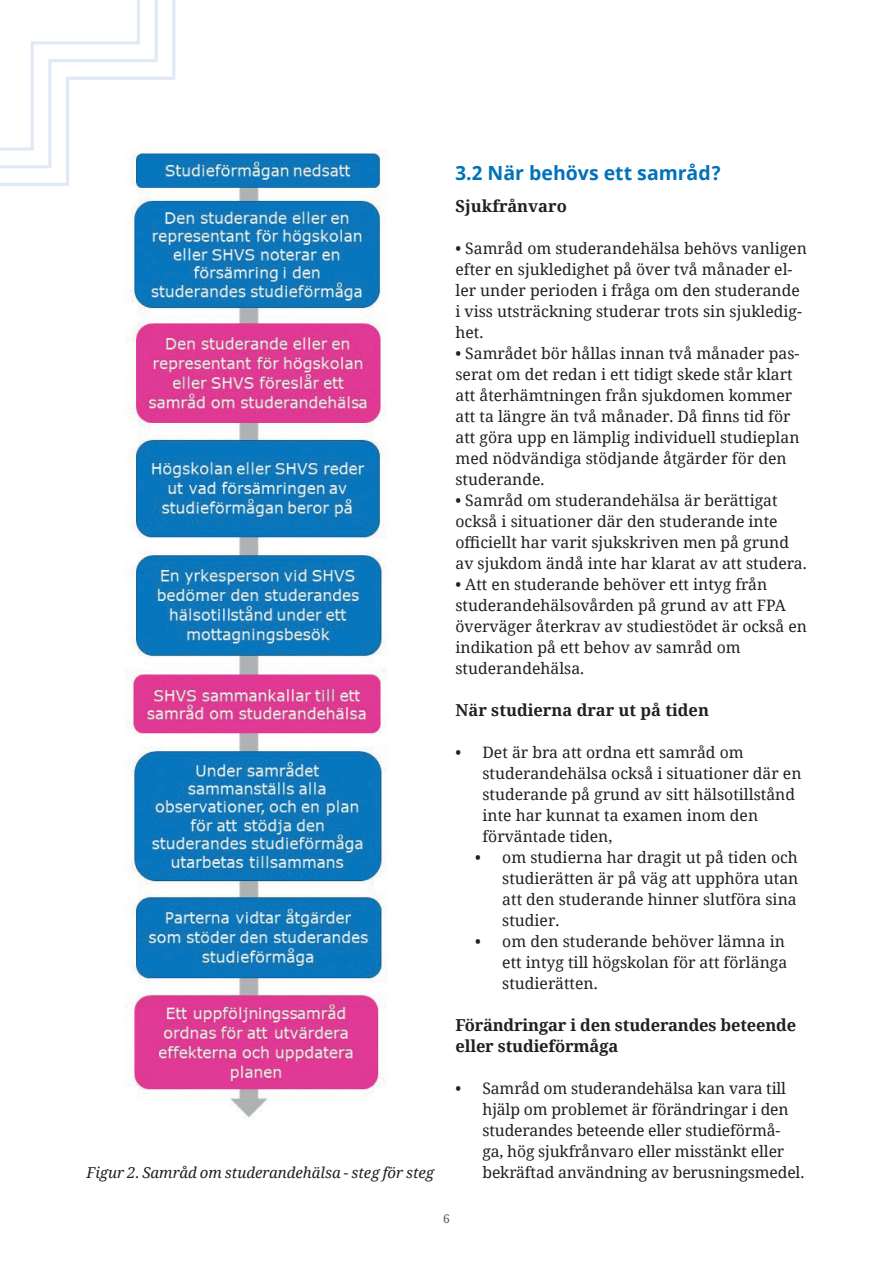
<style>
.page{position:relative;width:893px;height:1263px;background:#fff}
.page>*{position:absolute;margin:0;border:0;box-sizing:border-box;transform-origin:0 0}
.t1{font:700 19.5px "Noto Sans";color:#0071bb}
.t2{font:700 16.5px/21px "Noto Serif";letter-spacing:-.01em;color:#231f20}
.t3{font:15.75px/21px "Noto Serif";color:#231f20}
.t4{font:italic 15px "Noto Serif";color:#231f20}
.t5{font:12px "Noto Serif";color:#57585a}
</style>
<div class="page">
<svg style="left:0;top:0;width:175px;height:186px"></svg>
<img style="left:119px;top:150px;width:268px;height:968px">
<p class="t4" style="left:87px;top:1162px;width:349px">Figur 2. Samråd om studerandehälsa - steg för steg</p>
<p class="t1" style="left:455px;top:159px;width:267px">3.2 När behövs ett samråd?</p>
<p class="t2" style="left:455px;top:195px;width:113px">Sjukfrånvaro</p>
<p class="t3" style="left:455px;top:237px;width:353px">• Samråd om studerandehälsa behövs vanligen efter en sjukledighet på över två månader el&shy;ler under perioden i fråga om den studerande i viss utsträckning studerar trots sin sjukledig&shy;het.</p>
<p class="t3" style="left:455px;top:342px;width:345px">• Samrådet bör hållas innan två månader pas&shy;serat om det redan i ett tidigt skede står klart att återhämtningen från sjukdomen kommer att ta längre än två månader. Då finns tid för att göra upp en lämplig individuell studieplan med nödvändiga stödjande åtgärder för den studerande.</p>
<p class="t3" style="left:455px;top:489px;width:353px">• Samråd om studerandehälsa är berättigat också i situationer där den studerande inte officiellt har varit sjukskriven men på grund av sjukdom ändå inte har klarat av att studera.</p>
<p class="t3" style="left:455px;top:573px;width:353px">• Att en studerande behöver ett intyg från studerandehälsovården på grund av att FPA överväger återkrav av studiestödet är också en indikation på ett behov av samråd om studerandehälsa.</p>
<p class="t2" style="left:455px;top:699px;width:255px">När studierna drar ut på tiden</p>
<p class="t3" style="left:482px;top:741px;width:321px;text-indent:-27px">• Det är bra att ordna ett samråd om studerandehälsa också i situationer där en studerande på grund av sitt hälsotillstånd inte har kunnat ta examen inom den förväntade tiden,</p>
<p class="t3" style="left:502px;top:846px;width:298px;text-align:justify;text-indent:-27px">• om studierna har dragit ut på tiden och studierätten är på väg att upphöra utan att den studerande hinner slutföra sina studier.</p>
<p class="t3" style="left:502px;top:930px;width:286px;text-indent:-27px">• om den studerande behöver lämna in ett intyg till högskolan för att förlänga studierätten.</p>
<p class="t2" style="left:455px;top:1014px;width:342px">Förändringar i den studerandes beteende eller studieförmåga</p>
<p class="t3" style="left:482px;top:1077px;width:323px;text-indent:-27px">• Samråd om studerandehälsa kan vara till hjälp om problemet är förändringar i den studerandes beteende eller studieförmå&shy;ga, hög sjukfrånvaro eller misstänkt eller bekräftad användning av berusningsmedel.</p>
<p class="t5" style="left:443px;top:1210px;width:8px">6</p>
</div>
